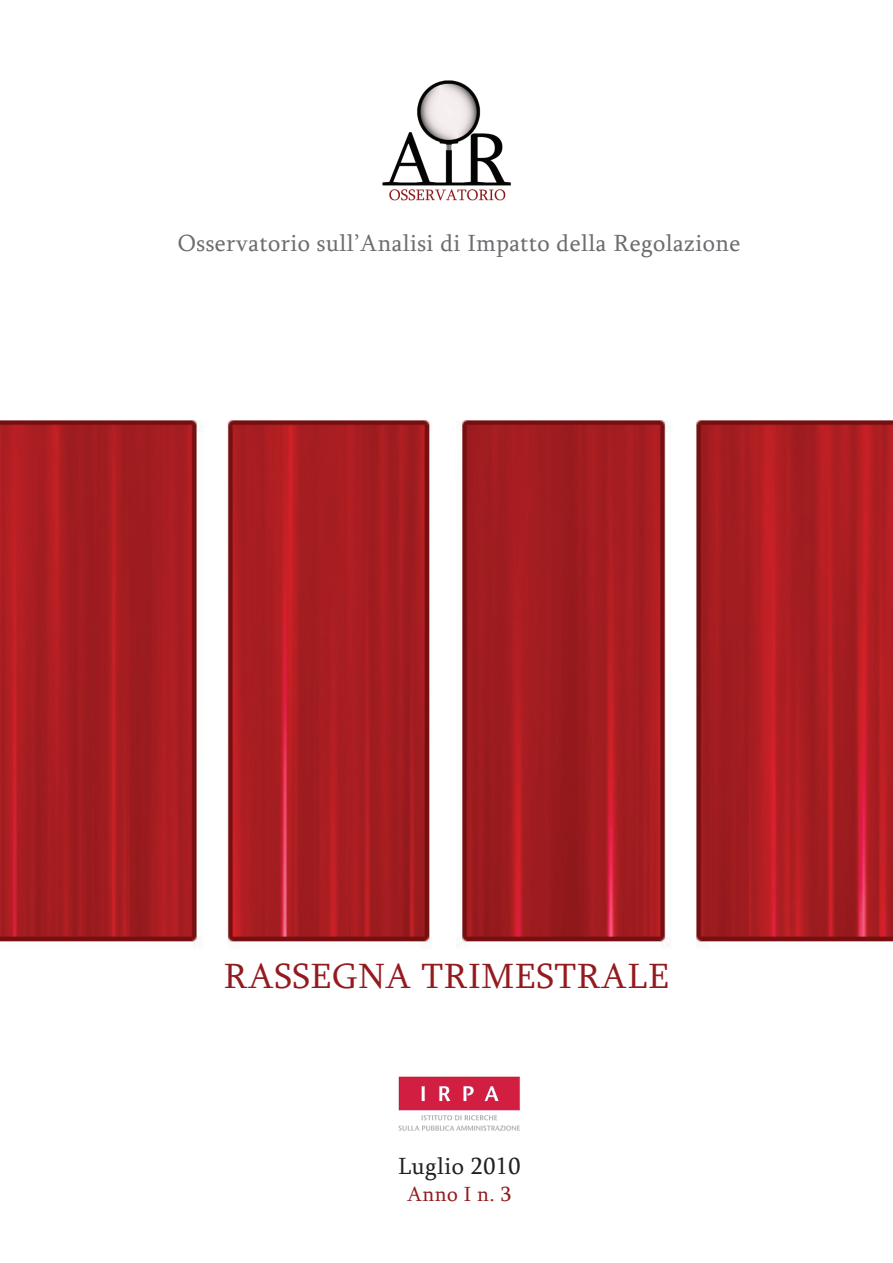
<style>
.page{position:relative;width:893px;height:1263px;background:#fff}
.page>*{position:absolute;margin:0;border:0;box-sizing:border-box;transform-origin:0 0}
.t1{font:36px "Sylfaen";letter-spacing:.02em;color:#931a1e}
.t2{font:24px "Sylfaen";letter-spacing:.02em;color:#6c6d70}
.t3{font:24px "Sylfaen";letter-spacing:.02em;color:#231f20}
.t4{font:21px "Sylfaen";color:#931a1e}
</style>
<div class="page">
<img style="left:0;top:420px;width:892px;height:527px">
<img style="left:382px;top:80px;width:129px;height:121px">
<img style="left:398px;top:1076px;width:123px;height:55px">
<p class="t2" style="left:178px;top:226px;width:564px">Osservatorio sull’Analisi di Impatto della Regolazione</p>
<h1 class="t1" style="left:224px;top:951px;width:447px">RASSEGNA TRIMESTRALE</h1>
<p class="t3" style="left:398px;top:1149px;width:124px">Luglio 2010</p>
<p class="t4" style="left:407px;top:1179px;width:106px">Anno I n. 3</p>
</div>
